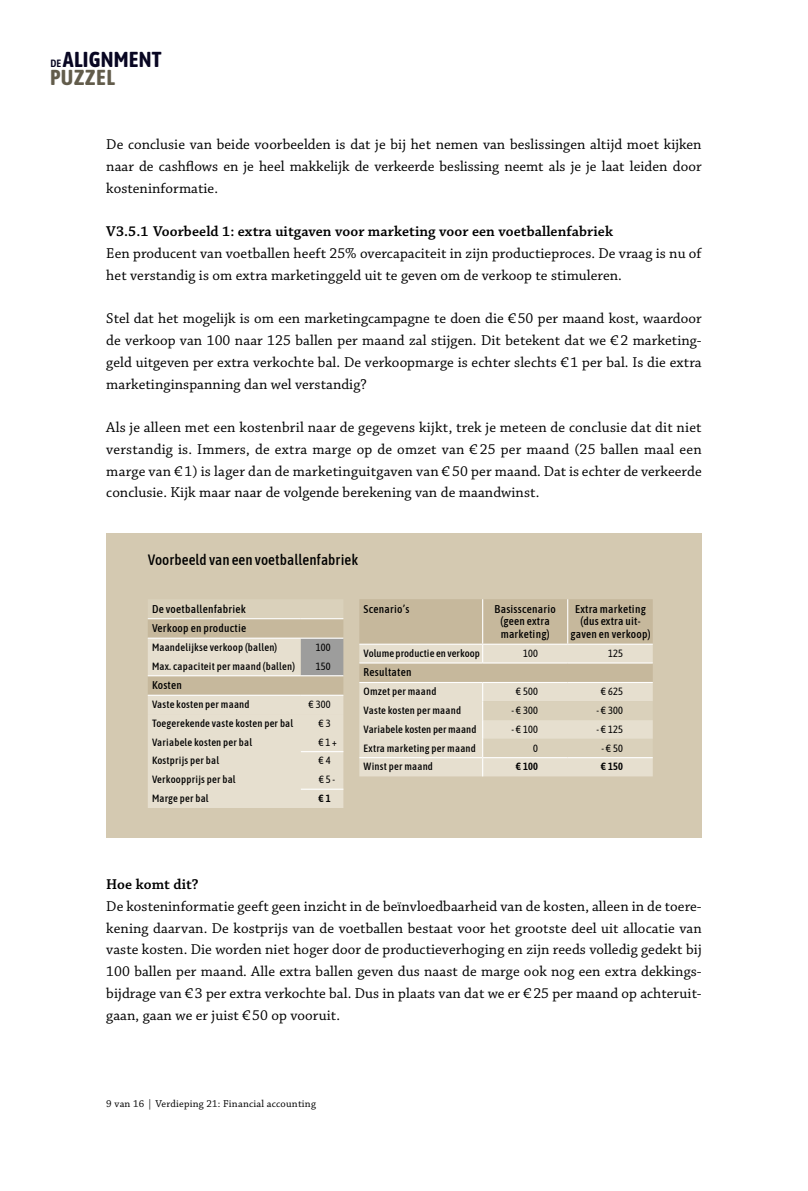
<style>
.page{position:relative;width:808px;height:1191px;background:#fff}
.page>*{position:absolute;margin:0;border:0;box-sizing:border-box;transform-origin:0 0}
.t1{font:700 21.6px/17.5px "Asap Condensed";letter-spacing:.01em;color:#080622}
.t2{font:15px/21.8px "Chaparral Pro";letter-spacing:.005em;color:#000;text-align:justify}
.t3{font:600 15px "Chaparral Pro";letter-spacing:.005em;color:#000}
.t4{font:500 15px "Asap Condensed";letter-spacing:.005em;color:#000}
.t5{font:500 11.25px/12.8px "Asap Condensed";letter-spacing:.02em;color:#000;text-align:center}
.t6{font:500 10.5px "Asap Condensed";letter-spacing:.02em;color:#000}
.t7{font:10.5px "Asap Condensed";letter-spacing:.02em;color:#000}
.t8{font:10.5px "Chaparral Pro";letter-spacing:.02em;color:#000}
.t9{font:600 10.5px "Asap Condensed";letter-spacing:.02em;color:#000}
.s1{font-weight:600;font-size:10.5px}
.s2{color:#625c4b}
</style>
<div class="page">
<div style="left:106px;top:533px;width:596px;height:305px;background:#d4c9b1"></div>
<svg style="left:359px;top:599px;width:294px;height:177px;background:#d9d0bb"></svg>
<hr style="left:567px;top:599px;width:1px;height:44px;background:#fff">
<svg style="left:148px;top:620px;width:195px;height:188px;background:#dcd4c3"></svg>
<hr style="left:148px;top:694px;width:153px;height:2px;background:#fff">
<hr style="left:301px;top:694px;width:42px;height:2px;background:#fff">
<hr style="left:301px;top:751px;width:42px;height:1px;background:#fff">
<hr style="left:301px;top:788px;width:42px;height:1px;background:#fff">
<hr style="left:148px;top:618px;width:153px;height:1px;background:#fff">
<hr style="left:301px;top:618px;width:42px;height:1px;background:#fff">
<hr style="left:148px;top:637px;width:153px;height:2px;background:#fff">
<hr style="left:301px;top:637px;width:42px;height:2px;background:#fff">
<hr style="left:148px;top:675px;width:153px;height:1px;background:#fff">
<hr style="left:301px;top:675px;width:42px;height:1px;background:#fff">
<h1 class="t1" style="left:50px;top:50px;width:113px"><span class="s1">DE</span>ALIGNMENT<br><span class="s2">PUZZEL</span></h1>
<p class="t2" style="left:106px;top:134px;width:597px">De conclusie van beide voorbeelden is dat je bij het nemen van beslissingen altijd moet kijken naar de cashflows en je heel makkelijk de verkeerde beslissing neemt als je je laat leiden door kosteninformatie.</p>
<p class="t3" style="left:106px;top:223px;width:508px">V3.5.1 Voorbeeld 1: extra uitgaven voor marketing voor een voetballenfabriek</p>
<p class="t2" style="left:106px;top:243px;width:597px">Een producent van voetballen heeft 25% overcapaciteit in zijn productieproces. De vraag is nu of het verstandig is om extra marketinggeld uit te geven om de verkoop te stimuleren.</p>
<p class="t2" style="left:106px;top:308px;width:597px">Stel dat het mogelijk is om een marketingcampagne te doen die €50 per maand kost, waardoor de verkoop van 100 naar 125 ballen per maand zal stijgen. Dit betekent dat we €2 marketing&shy;geld uitgeven per extra verkochte bal. De verkoopmarge is echter slechts € 1 per bal. Is die extra marketinginspanning dan wel verstandig?</p>
<p class="t2" style="left:106px;top:417px;width:597px">Als je alleen met een kostenbril naar de gegevens kijkt, trek je meteen de conclusie dat dit niet verstandig is. Immers, de extra marge op de omzet van € 25 per maand (25 ballen maal een marge van € 1) is lager dan de marketinguitgaven van € 50 per maand. Dat is echter de verkeerde conclusie. Kijk maar naar de volgende berekening van de maandwinst.</p>
<p class="t4" style="left:148px;top:549px;width:212px">Voorbeeld van een voetballenfabriek</p>
<p class="t5" style="left:152px;top:598px;width:96px;line-height:19.5px;text-align:left">De voetballenfabriek<br>Verkoop en productie</p>
<p class="t6" style="left:152px;top:640px;width:127px">Maandelijkse verkoop (ballen)</p>
<p class="t7" style="left:316px;top:640px;width:16px">100</p>
<p class="t6" style="left:152px;top:659px;width:145px">Max. capaciteit per maand (ballen)</p>
<p class="t7" style="left:316px;top:659px;width:16px">150</p>
<p class="t5" style="left:152px;top:678px;width:31px">Kosten</p>
<p class="t6" style="left:152px;top:697px;width:99px">Vaste kosten per maand</p>
<p class="t7" style="left:309px;top:697px;width:24px">€ 300</p>
<p class="t6" style="left:152px;top:716px;width:143px">Toegerekende vaste kosten per bal</p>
<p class="t7" style="left:319px;top:716px;width:14px">€3</p>
<p class="t6" style="left:152px;top:734px;width:102px">Variabele kosten per bal</p>
<p class="t7" style="left:318px;top:734px;width:20px">€1 +</p>
<p class="t6" style="left:152px;top:753px;width:69px">Kostprijs per bal</p>
<p class="t7" style="left:319px;top:753px;width:14px">€4</p>
<p class="t6" style="left:152px;top:772px;width:85px">Verkoopprijs per bal</p>
<p class="t7" style="left:319px;top:772px;width:17px">€5 -</p>
<p class="t6" style="left:152px;top:791px;width:58px">Marge per bal</p>
<p class="t9" style="left:319px;top:791px;width:14px">€1</p>
<p class="t5" style="left:364px;top:602px;width:47px">Scenario’s</p>
<p class="t5" style="left:494px;top:602px;width:63px">Basisscenario (geen extra marketing)</p>
<p class="t5" style="left:570px;top:602px;width:82px">Extra marketing (dus extra uit&shy;gaven en verkoop)</p>
<p class="t6" style="left:364px;top:646px;width:118px">Volume productie en verkoop</p>
<p class="t7" style="left:523px;top:646px;width:16px">100</p>
<p class="t7" style="left:608px;top:646px;width:16px">125</p>
<p class="t5" style="left:364px;top:665px;width:49px">Resultaten</p>
<p class="t6" style="left:364px;top:684px;width:74px">Omzet per maand</p>
<p class="t7" style="left:516px;top:684px;width:24px">€ 500</p>
<p class="t7" style="left:601px;top:684px;width:24px">€ 625</p>
<p class="t6" style="left:364px;top:703px;width:99px">Vaste kosten per maand</p>
<p class="t7" style="left:511px;top:703px;width:28px">- € 300</p>
<p class="t7" style="left:596px;top:703px;width:28px">- € 300</p>
<p class="t6" style="left:364px;top:722px;width:114px">Variabele kosten per maand</p>
<p class="t7" style="left:511px;top:722px;width:28px">- € 100</p>
<p class="t7" style="left:596px;top:722px;width:28px">- € 125</p>
<p class="t6" style="left:364px;top:740px;width:114px">Extra marketing per maand</p>
<p class="t7" style="left:533px;top:740px;width:6px">0</p>
<p class="t7" style="left:601px;top:740px;width:23px">- €50</p>
<p class="t6" style="left:364px;top:759px;width:71px">Winst per maand</p>
<p class="t9" style="left:516px;top:759px;width:24px">€ 100</p>
<p class="t9" style="left:601px;top:759px;width:24px">€ 150</p>
<p class="t3" style="left:106px;top:876px;width:94px">Hoe komt dit?</p>
<p class="t2" style="left:106px;top:896px;width:597px">De kosteninformatie geeft geen inzicht in de beïnvloedbaarheid van de kosten, alleen in de toere&shy;kening daarvan. De kostprijs van de voetballen bestaat voor het grootste deel uit allocatie van vaste kosten. Die worden niet hoger door de productieverhoging en zijn reeds volledig gedekt bij 100 ballen per maand. Alle extra ballen geven dus naast de marge ook nog een extra dekkings&shy;bijdrage van € 3 per extra verkochte bal. Dus in plaats van dat we er € 25 per maand op achteruit&shy;gaan, gaan we er juist € 50 op vooruit.</p>
<p class="t8" style="left:106px;top:1097px;width:211px">9 van 16 | Verdieping 21: Financial accounting</p>
</div>
